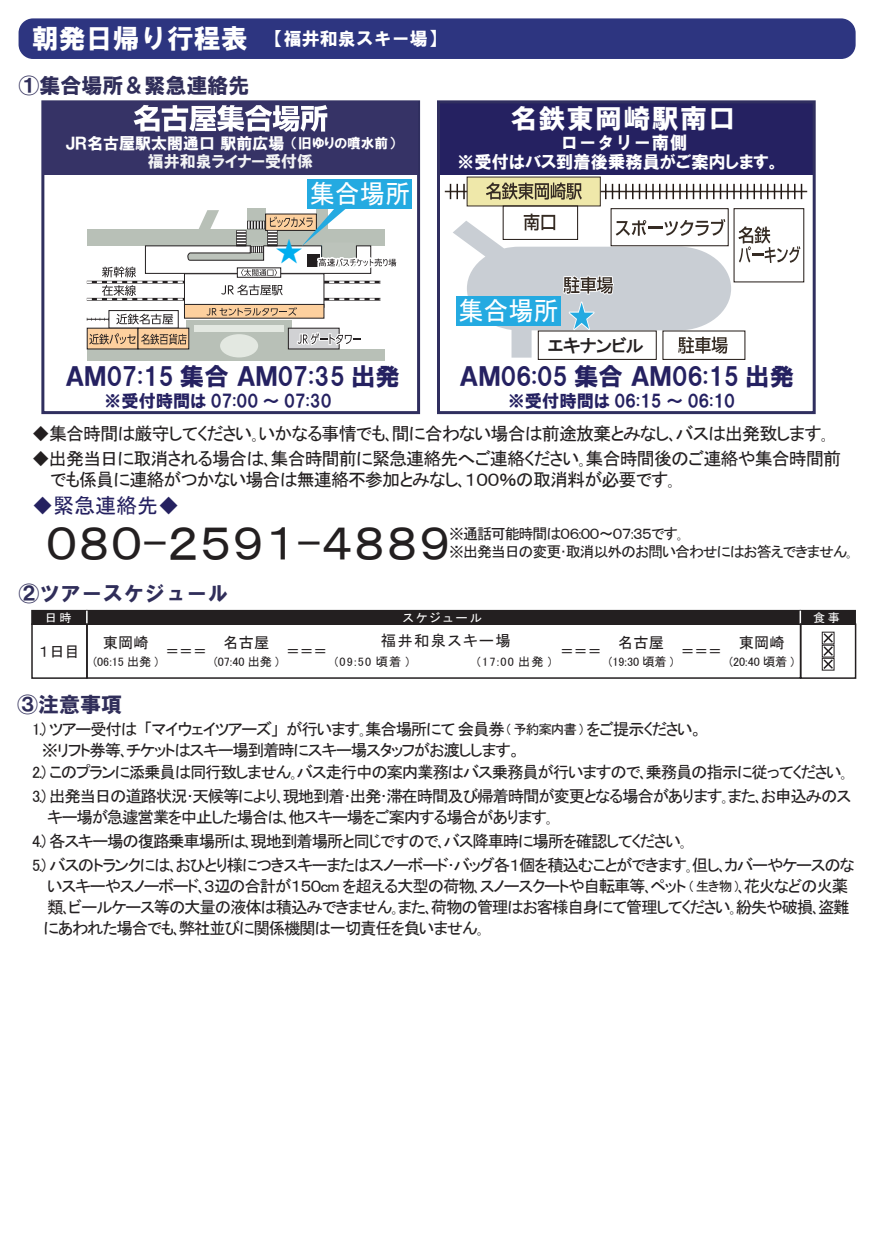
<style>
.page{position:relative;width:876px;height:1246px;background:#fff}
.page>*{position:absolute;margin:0;border:0;box-sizing:border-box;transform-origin:0 0}
.t1{font:47.55px "MS P Gothic";color:#231f20}
.t2{font:28.95px "MS UI Gothic";color:#00aeef}
.t3{font:27px "HGS Soei Kakugothic UB";letter-spacing:.05em;color:#fff}
.t4{font:26.25px "MS P Gothic";color:#fff;scale:.96 1}
.t5{font:24.45px "HGP Soei Kakugothic UB";color:#252161}
.t6{font:21px "HGS Soei Kakugothic UB";color:#302e5a}
.t7{font:21px "MS P Gothic";color:#252160}
.t8{font:18px/21px "MS P Gothic";letter-spacing:-.05em;color:#231f20}
.t9{font:18px "HGS Soei Kakugothic UB";color:#fff}
.t10{font:18px "HGS Soei Kakugothic UB";letter-spacing:.05em;color:#fff;scale:.96 1}
.t11{font:18px "HGP Gothic E";letter-spacing:-.05em;color:#231f20}
.t12{font:17.25px "HGP Soei Kakugothic UB";color:#252161}
.t13{font:17.25px "HGP Soei Kakugothic UB";color:#fff}
.t14{font:16.5px/21px "MS P Gothic";letter-spacing:-.075em;color:#231f20}
.t15{font:16.05px "HGP Soei Kakugothic UB";color:#fff}
.t16{font:16.05px "HGP Soei Kakugothic UB";color:#f2f3f4}
.t17{font:15.3px "MS P Gothic";color:#231f20}
.t18{font:15.3px "MS P Gothic";letter-spacing:.1em;color:#231f20}
.t19{font:15px/18px "MS P Gothic";letter-spacing:-.075em;color:#231f20}
.t20{font:13.65px "MS P Gothic";color:#231f20}
.t21{font:12.15px "MS P Gothic";color:#231f20}
.t22{font:12px "MS P Gothic";letter-spacing:.2em;color:#fff}
.s1{font-size:27px}
.s2{font-size:13.8px}
.s3{font-size:13.5px}
</style>
<div class="page">
<div style="left:19px;top:18px;width:837px;height:41px;background:#2d3580;border-radius:14px"></div>
<hr style="left:445px;top:191px;width:362px;height:1px;background:#352b23">
<svg style="left:600px;top:184px;width:6px;height:15px"></svg>
<svg style="left:666px;top:184px;width:21px;height:15px"></svg>
<svg style="left:693px;top:184px;width:21px;height:15px"></svg>
<svg style="left:720px;top:184px;width:21px;height:15px"></svg>
<svg style="left:747px;top:184px;width:21px;height:15px"></svg>
<svg style="left:774px;top:184px;width:21px;height:15px"></svg>
<svg style="left:612px;top:184px;width:21px;height:15px"></svg>
<svg style="left:639px;top:184px;width:21px;height:15px"></svg>
<svg style="left:450px;top:184px;width:17px;height:15px"></svg>
<svg style="left:801px;top:184px;width:1px;height:15px"></svg>
<div style="left:467px;top:177px;width:133px;height:29px;background:#efe8aa"></div>
<svg style="left:486px;top:182px;width:96px;height:18px"></svg>
<svg style="left:738px;top:226px;width:62px;height:37px"></svg>
<div style="left:663px;top:331px;width:82px;height:29px;border:1px solid #211814"></div>
<div style="left:538px;top:331px;width:119px;height:29px;border:1px solid #211814"></div>
<div style="left:611px;top:208px;width:118px;height:38px;border:1px solid #211814"></div>
<svg style="left:453px;top:214px;width:278px;height:144px"></svg>
<div style="left:437px;top:102px;width:377px;height:73px;background:#252161"></div>
<div style="left:31px;top:610px;width:57px;height:15px;background:#231f20"></div>
<div style="left:799px;top:610px;width:57px;height:15px;background:#231f20"></div>
<div style="left:86px;top:610px;width:715px;height:15px;background:#231f20"></div>
<svg style="left:799px;top:611px;width:2px;height:12px"></svg>
<svg style="left:86px;top:611px;width:2px;height:12px"></svg>
<div style="left:31px;top:623px;width:57px;height:56px;border:2px solid #231f20"></div>
<div style="left:800px;top:623px;width:56px;height:56px;border:2px solid #231f20"></div>
<div style="left:822px;top:632px;width:12px;height:12px;border:1px solid #231f20"></div>
<div style="left:822px;top:645px;width:12px;height:12px;border:1px solid #231f20"></div>
<div style="left:822px;top:658px;width:12px;height:12px;border:1px solid #231f20"></div>
<svg style="left:823px;top:633px;width:10px;height:36px"></svg>
<div style="left:86px;top:623px;width:715px;height:56px;border:2px solid #231f20"></div>
<div style="left:41px;top:100px;width:379px;height:314px;border:3px solid #302f5f"></div>
<div style="left:437px;top:100px;width:379px;height:314px;border:3px solid #302f5f"></div>
<div style="left:43px;top:101px;width:375px;height:74px;background:#363366"></div>
<svg style="left:134px;top:105px;width:193px;height:27px"></svg>
<hr style="left:87px;top:298px;width:293px;height:3px;background:#231f20">
<div style="left:184px;top:273px;width:140px;height:35px;background:linear-gradient(to right,#f6f6f6,#f6f6f6);border:1px solid #231f20"></div>
<div style="left:184px;top:304px;width:140px;height:14px;background:#fdd09e;border:1px solid #231f20"></div>
<div style="left:87px;top:349px;width:298px;height:12px;background:#b8c0b7"></div>
<div style="left:186px;top:320px;width:105px;height:32px;background:#b8c0b7"></div>
<div style="left:220px;top:334px;width:38px;height:23px;background:#e3e8e1;border-radius:50%"></div>
<svg style="left:109px;top:310px;width:69px;height:18px"></svg>
<div style="left:87px;top:328px;width:51px;height:21px;background:#fdd09e;border:1px solid #231f20"></div>
<div style="left:138px;top:328px;width:51px;height:21px;background:#fdd09e;border:1px solid #231f20"></div>
<div style="left:288px;top:328px;width:51px;height:21px;background:#d1d2d4;border:1px solid #231f20"></div>
<div style="left:194px;top:325px;width:90px;height:6px;background:#e3e8e1"></div>
<svg style="left:207px;top:307px;width:90px;height:9px"></svg>
<svg style="left:87px;top:314px;width:88px;height:10px"></svg>
<svg style="left:297px;top:331px;width:64px;height:16px"></svg>
<svg style="left:89px;top:333px;width:98px;height:12px"></svg>
<svg style="left:87px;top:189px;width:311px;height:111px"></svg>
<div style="left:308px;top:179px;width:104px;height:29px;background:#24aae1"></div>
<div style="left:456px;top:296px;width:105px;height:29px;background:#24aae1"></div>
<p class="t9" style="left:32px;top:30px;width:415px"><span class="s1">朝発日帰り行程表</span> 【福井和泉スキー場】</p>
<p class="t6" style="left:18px;top:75px;width:233px">①集合場所＆緊急連絡先</p>
<p class="t15" style="left:66px;top:135px;width:331px">ＪＲ名古屋駅太閤通口 駅前広場<span class="s2">（旧ゆりの噴水前）</span></p>
<p class="t16" style="left:148px;top:153px;width:167px">福井和泉ライナー受付係</p>
<h3 class="t4" style="left:310px;top:181px;width:106px">集合場所</h3>
<h2 class="t2" style="left:275px;top:237px;width:30px">★</h2>
<h3 class="t3" style="left:510px;top:105px;width:227px">名鉄東岡崎駅南口</h3>
<p class="t10" style="left:561px;top:134px;width:133px">ロータリー南側</p>
<p class="t13" style="left:457px;top:154px;width:324px">※受付はバス到着後乗務員がご案内します。</p>
<h3 class="t4" style="left:458px;top:298px;width:106px">集合場所</h3>
<p class="t11" style="left:548px;top:336px;width:98px">エキナンビル</p>
<h3 class="t5" style="left:66px;top:364px;width:336px">ＡＭ07:15 集合 ＡＭ07:35 出発</h3>
<h3 class="t5" style="left:460px;top:364px;width:336px">ＡＭ06:05 集合 ＡＭ06:15 出発</h3>
<p class="t12" style="left:104px;top:392px;width:229px">※受付時間は 07:00 ～ 07:30</p>
<p class="t12" style="left:508px;top:392px;width:229px">※受付時間は 06:15 ～ 06:10</p>
<p class="t8" style="left:32px;top:423px;width:798px">◆集合時間は厳守してください｡いかなる事情でも､間に合わない場合は前途放棄とみなし､バスは出発致します｡</p>
<p class="t8" style="left:50px;top:448px;width:792px;text-indent:-18px">◆出発当日に取消される場合は､集合時間前に緊急連絡先へご連絡ください｡集合時間後のご連絡や集合時間前でも係員に連絡がつかない場合は無連絡不参加とみなし､１００％の取消料が必要です｡</p>
<p class="t7" style="left:32px;top:495px;width:149px">◆緊急連絡先◆</p>
<h1 class="t1" style="left:45px;top:519px;width:407px">０８０-２５９１-４８８９</h1>
<p class="t19" style="left:449px;top:524px;width:405px">※通話可能時間は０６:００～０７:３５です｡<br>※出発当日の変更･取消以外のお問い合わせにはお答えできません｡</p>
<p class="t6" style="left:18px;top:582px;width:212px">②ツアースケジュール</p>
<p class="t22" style="left:45px;top:611px;width:28px">日時</p>
<p class="t22" style="left:403px;top:611px;width:81px">スケジュール</p>
<p class="t22" style="left:813px;top:611px;width:28px">食事</p>
<p class="t17" style="left:39px;top:643px;width:42px">１日目</p>
<p class="t18" style="left:381px;top:633px;width:131px">福井和泉スキー場</p>
<p class="t21" style="left:335px;top:656px;width:76px">(09:50 頃着 )</p>
<p class="t21" style="left:477px;top:656px;width:76px">(17:00 出発 )</p>
<p class="t17" style="left:103px;top:634px;width:47px">東岡崎</p>
<p class="t21" style="left:93px;top:656px;width:66px">(06:15 出発 )</p>
<p class="t17" style="left:739px;top:634px;width:47px">東岡崎</p>
<p class="t21" style="left:729px;top:656px;width:66px">(20:40 頃着 )</p>
<p class="t17" style="left:224px;top:634px;width:47px">名古屋</p>
<p class="t21" style="left:214px;top:656px;width:66px">(07:40 出発 )</p>
<p class="t17" style="left:618px;top:634px;width:47px">名古屋</p>
<p class="t21" style="left:609px;top:656px;width:66px">(19:30 頃着 )</p>
<p class="t20" style="left:166px;top:644px;width:43px">＝＝＝</p>
<p class="t20" style="left:681px;top:644px;width:43px">＝＝＝</p>
<p class="t20" style="left:286px;top:644px;width:43px">＝＝＝</p>
<p class="t20" style="left:560px;top:644px;width:43px">＝＝＝</p>
<p class="t6" style="left:17px;top:694px;width:107px">③注意事項</p>
<p class="t14" style="left:32px;top:719px;width:672px">1.) ツアー受付は「マイウェイツアーズ」が行います｡集合場所にて 会員券 <span class="s3">( 予約案内書 )</span> をご提示ください。　※リフト券等､チケットはスキー場到着時にスキー場スタッフがお渡しします。</p>
<p class="t14" style="left:47px;top:786px;width:805px;text-indent:-15px">3.) 出発当日の道路状況･天候等により､現地到着･出発･滞在時間及び帰着時間が変更となる場合があります｡また､お申込みのスキー場が急遽営業を中止した場合は､他スキー場をご案内する場合があります｡</p>
<p class="t14" style="left:32px;top:762px;width:817px">2.) このプランに添乗員は同行致しません｡バス走行中の案内業務はバス乗務員が行いますので､乗務員の指示に従ってください｡</p>
<p class="t14" style="left:32px;top:829px;width:824px;line-height:23.7px">4.) 各スキー場の復路乗車場所は､現地到着場所と同じですので､バス降車時に場所を確認してください｡<br>5.) バスのトランクには､おひとり様につきスキーまたはスノーボード･バッグ各１個を積込むことができます｡但し､カバーやケースのな</p>
<p class="t14" style="left:43px;top:875px;width:808px;text-align:justify">いスキーやスノーボード､３辺の合計が１５０cm を超える大型の荷物､スノースクートや自転車等､ペット <span class="s3">( 生き物 )</span>､花火などの火薬類､ビールケース等の大量の液体は積込みできません｡また､荷物の管理はお客様自身にて管理してください｡紛失や破損､盗難にあわれた場合でも､弊社並びに関係機関は一切責任を負いません｡</p>
</div>
